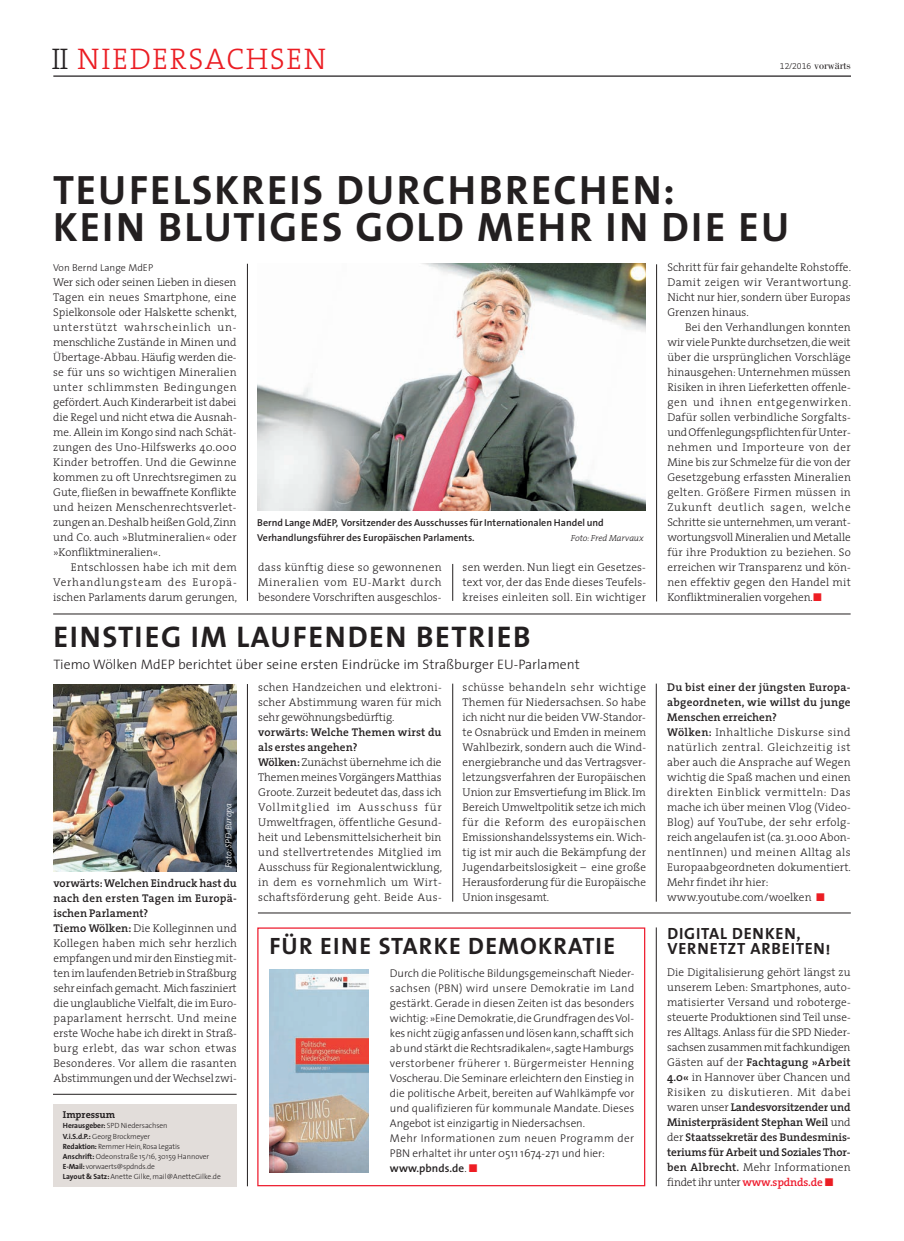
<style>
.page{position:relative;width:904px;height:1241px;background:#fff}
.page>*{position:absolute;margin:0;border:0;box-sizing:border-box;transform-origin:0 0}
.t1{font:41.25px/37.5px "The Sans Bold Caps";letter-spacing:.05em;color:#231f20}
.t2{font:30px "The Sans Bold Caps";letter-spacing:.05em;color:#231f20}
.t3{font:30px "The Serif Light Caps";letter-spacing:.05em;color:#eb1d23}
.t4{font:23.75px "The Sans Bold Caps";letter-spacing:.05em;color:#231f20}
.t5{font:16.25px/15px "The Sans Bold Caps";letter-spacing:.05em;color:#231f20}
.t6{font:300 13.75px "The Sans";color:#231f20}
.t7{font:300 11.25px/15px "The Serif";letter-spacing:.01em;color:#231f20;text-align:justify}
.t8{font:300 11.25px/15px "The Sans";color:#231f20}
.t9{font:11.25px "Bodoni";color:#231f20}
.t10{font:600 10px/15px "The Sans";color:#231f20}
.t11{font:300 10px "The Sans";color:#231f20}
.t12{font:700 10px "The Serif";color:#231f20}
.t13{font:italic 300 8.75px "The Serif";color:#231f20}
.t14{font:italic 300 8.75px "The Serif";color:#fff}
.t15{font:300 7.5px/10px "The Sans";letter-spacing:-.01em;color:#231f20}
.s1{color:#231f20}
.s2{font-family:"The Serif Light Expert";font-size:8.75px}
.s3{font-family:"European Pi Three";font-weight:400;color:#ee1d23}
.s4{font-weight:600}
.s5{font-weight:700}
.s6{font-family:"European Pi Three";font-weight:400;color:#eb1d23}
.s7{font-weight:600;color:#ee1b2d}
</style>
<div class="page">
<hr style="left:53px;top:75px;width:798px;height:2px;background:#231f20">
<img style="left:53px;top:684px;width:184px;height:187px">
<div style="left:53px;top:1104px;width:183px;height:82px;background:#e2ddda"></div>
<hr style="left:53px;top:613px;width:797px;height:1px;background:#231f20">
<hr style="left:258px;top:912px;width:592px;height:1px;background:#231f20">
<hr style="left:53px;top:1093px;width:184px;height:1px;background:#231f20">
<img style="left:257px;top:264px;width:389px;height:246px">
<hr style="left:452px;top:683px;width:1px;height:218px;background:#231f20">
<hr style="left:656px;top:683px;width:1px;height:218px;background:#231f20">
<hr style="left:656px;top:927px;width:1px;height:258px;background:#231f20">
<hr style="left:452px;top:564px;width:1px;height:36px;background:#231f20">
<hr style="left:247px;top:264px;width:1px;height:336px;background:#231f20">
<hr style="left:247px;top:684px;width:1px;height:501px;background:#231f20">
<hr style="left:656px;top:264px;width:1px;height:337px;background:#231f20">
<img style="left:269px;top:969px;width:99px;height:202px">
<h2 class="t3" style="left:52px;top:41px;width:276px"><span class="s1">II</span> NIEDERSACHSEN</h2>
<p class="t9" style="left:780px;top:59px;width:72px"><span class="s2">12/2016</span> vorwärts</p>
<h1 class="t1" style="left:53px;top:171px;width:737px">TEUFELSKREIS DURCHBRECHEN:<br>KEIN BLUTIGES GOLD MEHR IN DIE EU</h1>
<p class="t11" style="left:53px;top:264px;width:101px">Von Bernd Lange MdEP</p>
<p class="t7" style="left:53px;top:276px;width:185px">Wer sich oder seinen Lieben in diesen Tagen ein neues Smartphone, eine Spielkonsole oder Halskette schenkt, unterstützt wahrscheinlich un&shy;menschliche Zustände in Minen und Übertage-Abbau. Häufig werden die&shy;se für uns so wichtigen Mineralien unter schlimmsten Bedingungen gefördert. Auch Kinderarbeit ist dabei die Regel und nicht etwa die Ausnah&shy;me. Allein im Kongo sind nach Schät&shy;zungen des Uno-Hilfswerks 40.000<br>Kinder betroffen. Und die Gewinne kommen zu oft Unrechtsregimen zu Gute, fließen in bewaffnete Konflikte und heizen Menschenrechtsverlet&shy;zungen an. Deshalb heißen Gold, Zinn und Co. auch »Blutmineralien« oder »Konfliktmineralien«.</p>
<p class="t7" style="left:53px;top:561px;width:185px;text-indent:18px">Entschlossen habe ich mit dem Verhandlungsteam des Europä&shy;ischen Parlaments darum gerungen,</p>
<p class="t7" style="left:258px;top:561px;width:185px">dass künftig diese so gewonnenen Mineralien vom EU-Markt durch besondere Vorschriften ausgeschlos-</p>
<p class="t10" style="left:257px;top:516px;width:348px">Bernd Lange MdEP, Vorsitzender des Ausschusses für Internationalen Handel und<br>Verhandlungsführer des Europäischen Parlaments.</p>
<p class="t13" style="left:571px;top:535px;width:75px">Foto: Fred Marvaux</p>
<p class="t7" style="left:462px;top:561px;width:185px">sen werden. Nun liegt ein Gesetzes&shy;text vor, der das Ende dieses Teufels&shy;kreises einleiten soll. Ein wichtiger</p>
<h2 class="t2" style="left:53px;top:618px;width:478px">EINSTIEG IM LAUFENDEN BETRIEB</h2>
<p class="t6" style="left:53px;top:658px;width:528px">Tiemo Wölken MdEP berichtet über seine ersten Eindrücke im Straßburger EU-Parlament</p>
<p class="t7" style="left:667px;top:261px;width:185px">Schritt für fair gehandelte Rohstoffe.<br>Damit zeigen wir Verantwortung.<br>Nicht nur hier, sondern über Europas Grenzen hinaus.</p>
<p class="t7" style="left:667px;top:321px;width:185px;text-indent:18px">Bei den Verhandlungen konnten wir viele Punkte durchsetzen, die weit über die ursprünglichen Vorschläge hinausgehen: Unternehmen müssen Risiken in ihren Lieferketten offenle&shy;gen und ihnen entgegenwirken.<br>Dafür sollen verbindliche Sorgfalts&shy;und Offenlegungspflichten für Unter&shy;nehmen und Importeure von der Mine bis zur Schmelze für die von der Gesetzgebung erfassten Mineralien gelten. Größere Firmen müssen in Zukunft deutlich sagen, welche Schritte sie unternehmen, um verant&shy;wortungsvoll Mineralien und Metalle für ihre Produktion zu beziehen. So erreichen wir Transparenz und kön&shy;nen effektiv gegen den Handel mit Konfliktmineralien vorgehen.<span class="s3">-</span></p>
<p class="t14" style="left:225px;top:868px;width:67px;rotate:-90deg">Foto: SPD-Europa</p>
<p class="t7" style="left:53px;top:876px;width:185px;text-align:left"><span class="s4">vorwärts: Welchen Eindruck hast du nach den ersten Tagen im Europä&shy;ischen Parlament?<br>Tiemo Wölken:</span> Die Kolleginnen und Kollegen haben mich sehr herzlich empfangen und mir den Einstieg mit&shy;ten im laufenden Betrieb in Straßburg sehr einfach gemacht. Mich fasziniert die unglaubliche Vielfalt, die im Euro&shy;paparlament herrscht. Und meine erste Woche habe ich direkt in Straß&shy;burg erlebt, das war schon etwas Besonderes. Vor allem die rasanten Abstimmungen und der Wechsel zwi-</p>
<p class="t12" style="left:63px;top:1110px;width:54px">Impressum</p>
<p class="t15" style="left:63px;top:1121px;width:159px"><span class="s5">Herausgeber:</span> SPD Niedersachsen<br><span class="s5">V.i.S.d.P.:</span> Georg Brockmeyer<br><span class="s5">Redaktion:</span> Remmer Hein, Rosa Legatis<br><span class="s5">Anschrift:</span> Odeonstraße 15/16, 30159 Hannover <span class="s5">E-Mail:</span> vorwaerts@spdnds.de<br><span class="s5">Layout &amp; Satz:</span> Anette Gilke, mail@AnetteGilke.de</p>
<p class="t7" style="left:258px;top:680px;width:185px">schen Handzeichen und elektroni&shy;scher Abstimmung waren für mich sehr gewöhnungsbedürftig.</p>
<p class="t7" style="left:258px;top:725px;width:185px;text-align:left"><span class="s4">vorwärts: Welche Themen wirst du als erstes angehen?<br>Wölken:</span> Zunächst übernehme ich die Themen meines Vorgängers Matthias Groote. Zurzeit bedeutet das, dass ich Vollmitglied im Ausschuss für Umweltfragen, öffentliche Gesund&shy;heit und Lebensmittelsicherheit bin und stellvertretendes Mitglied im Ausschuss für Regionalentwicklung, in dem es vornehmlich um Wirt&shy;schaftsförderung geht. Beide Aus-</p>
<p class="t7" style="left:462px;top:680px;width:185px">schüsse behandeln sehr wichtige Themen für Niedersachsen. So habe ich nicht nur die beiden VW-Standor&shy;te Osnabrück und Emden in meinem Wahlbezirk, sondern auch die Wind&shy;energiebranche und das Vertragsver&shy;letzungsverfahren der Europäischen Union zur Emsvertiefung im Blick. Im Bereich Umweltpolitik setze ich mich für die Reform des europäischen Emissionshandelssystems ein. Wich&shy;tig ist mir auch die Bekämpfung der Jugendarbeitslosigkeit – eine große Herausforderung für die Europäische Union insgesamt.</p>
<p class="t7" style="left:667px;top:680px;width:185px;text-align:left"><span class="s4">Du bist einer der jüngsten Europa&shy;abgeordneten, wie willst du junge<br>Menschen erreichen?<br>Wölken:</span> Inhaltliche Diskurse sind natürlich zentral. Gleichzeitig ist aber auch die Ansprache auf Wegen wichtig die Spaß machen und einen direkten Einblick vermitteln: Das mache ich über meinen Vlog (Video-<br>Blog) auf YouTube, der sehr erfolg&shy;reich angelaufen ist (ca. 31.000 Abon&shy;nentInnen) und meinen Alltag als<br>Europaabgeordneten dokumentiert.<br>Mehr findet ihr hier: www.youtube.com/woelken <span class="s6">-</span></p>
<h3 class="t4" style="left:269px;top:931px;width:347px">FÜR EINE STARKE DEMOKRATIE</h3>
<h3 class="t5" style="left:667px;top:925px;width:164px">DIGITAL DENKEN,<br>VERNETZT ARBEITEN!</h3>
<p class="t8" style="left:390px;top:966px;width:246px">Durch die Politische Bildungsgemeinschaft Nieder&shy;sachsen (PBN) wird unsere Demokratie im Land gestärkt. Gerade in diesen Zeiten ist das besonders wichtig: »Eine Demokratie, die Grundfragen des Vol&shy;kes nicht zügig anfassen und lösen kann, schafft sich ab und stärkt die Rechtsradikalen«, sagte Hamburgs verstorbener früherer 1. Bürgermeister Henning Voscherau. Die Seminare erleichtern den Einstieg in die politische Arbeit, bereiten auf Wahlkämpfe vor und qualifizieren für kommunale Mandate. Dieses Angebot ist einzigartig in Niedersachsen.<br>Mehr Informationen zum neuen Programm der PBN erhaltet ihr unter 0511 1674-271 und hier: <span class="s4">www.pbnds.de</span>. <span class="s3">-</span></p>
<p class="t7" style="left:667px;top:965px;width:185px">Die Digitalisierung gehört längst zu unserem Leben: Smartphones, auto&shy;matisierter Versand und roboterge&shy;steuerte Produktionen sind Teil unse&shy;res Alltags. Anlass für die SPD Nieder&shy;sachsen zusammen mit fachkundigen Gästen auf der <span class="s4">Fachtagung »Arbeit 4.0«</span> in Hannover über Chancen und Risiken zu diskutieren. Mit dabei waren unser <span class="s4">Landesvorsitzender und Ministerpräsident Stephan Weil</span> und der <span class="s4">Staatssekretär des Bundesminis&shy;teriums für Arbeit und Soziales Thor&shy;ben Albrecht.</span> Mehr Informationen findet ihr unter <span class="s7">www.spdnds.de</span> <span class="s6">-</span></p>
</div>
